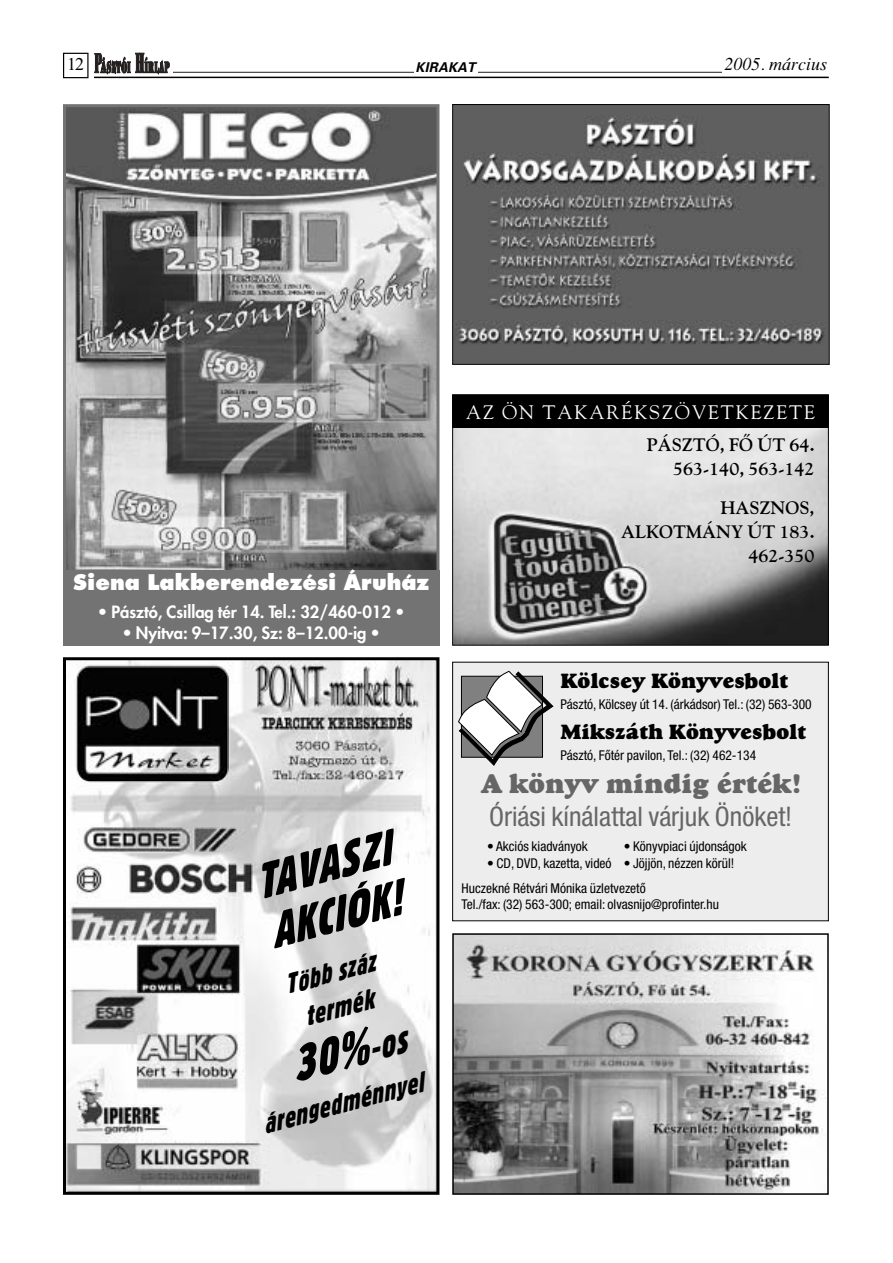
<style>
.page{position:relative;width:893px;height:1263px;background:#fff}
.page>*{position:absolute;margin:0;border:0;box-sizing:border-box;transform-origin:0 0}
.t1{font:italic 48px "Gothic HU Condensed";color:#000}
.t2{font:27px "Helvetica Cond H";color:#666}
.t3{font:italic 27px/36px "Gothic HU Condensed";color:#000;text-align:center}
.t4{font:27px "Goudy H Heavy";color:#666}
.t5{font:21px "Goudy H Heavy";color:#000}
.t6{font:700 21px "Futura H Extra";color:#fff}
.t7{font:19.5px "Goudy H";letter-spacing:.1em;color:#fff}
.t8{font:18px/24px "Goudy H Bold";color:#000;text-align:right}
.t9{font:18px "Times H Italic";color:#000}
.t10{font:18px "Times New Roman";color:#000}
.t11{font:16.5px "Futura H Heavy";color:#fff}
.t12{font:13.5px/25px "Helvetica Cond H";color:#000}
.t13{font:13.5px "Univers H Bold Obl";letter-spacing:.015em;color:#000}
.s1{font-size:36px}
</style>
<div class="page">
<hr style="left:133px;top:72px;width:695px;height:1px;background:#231f1f">
<div style="left:63px;top:53px;width:25px;height:25px;border:1px solid #000"></div>
<div style="left:414px;top:57px;width:63px;height:19px;background:#fff"></div>
<div style="left:722px;top:55px;width:106px;height:22px;background:#fff"></div>
<div style="left:92px;top:51px;width:80px;height:23px;background:#fff"></div>
<svg style="left:94px;top:52px;width:75px;height:27px"></svg>
<hr style="left:94px;top:77px;width:734px;height:1px;background:#000">
<img style="left:455px;top:936px;width:370px;height:256px">
<div style="left:452px;top:933px;width:376px;height:262px;border:2px solid #000"></div>
<div style="left:453px;top:663px;width:375px;height:257px;background:#ededed"></div>
<svg style="left:458px;top:671px;width:95px;height:95px"></svg>
<img style="left:67px;top:661px;width:368px;height:530px">
<div style="left:63px;top:657px;width:376px;height:538px;border:3px solid #000"></div>
<img style="left:78px;top:668px;width:149px;height:113px;border-radius:11px">
<img style="left:454px;top:106px;width:373px;height:257px">
<div style="left:452px;top:104px;width:377px;height:261px;border:1px solid #000"></div>
<img style="left:454px;top:428px;width:372px;height:216px">
<div style="left:452px;top:394px;width:376px;height:252px;border:1px solid #000"></div>
<div style="left:452px;top:395px;width:376px;height:33px;background:#000"></div>
<img style="left:67px;top:108px;width:368px;height:462px">
<div style="left:63px;top:104px;width:376px;height:493px;border:3px solid #737373"></div>
<div style="left:63px;top:570px;width:376px;height:76px;background:#737373"></div>
<h3 class="t10" style="left:67px;top:57px;width:19px">12</h3>
<p class="t13" style="left:415px;top:62px;width:61px">KIRAKAT</p>
<h3 class="t9" style="left:724px;top:58px;width:104px">2005. március</h3>
<h3 class="t6" style="left:73px;top:573px;width:357px">Siena Lakberendezési Áruház</h3>
<p class="t11" style="left:98px;top:604px;width:308px">• Pásztó, Csillag tér 14. Tel.: 32/460-012 •</p>
<p class="t11" style="left:122px;top:625px;width:259px">• Nyitva: 9–17.30, Sz: 8–12.00-ig •</p>
<h1 class="t1" style="left:250px;top:864px;width:139px;rotate:-15deg">TAVASZI</h1>
<h1 class="t1" style="left:265px;top:913px;width:135px;rotate:-15deg">AKCIÓK!</h1>
<h2 class="t3" style="left:280px;top:969px;width:94px;rotate:-15deg">Több száz termék</h2>
<h1 class="t1" style="left:286px;top:1046px;width:118px;rotate:-15deg">30%<span class="s1">-os</span></h1>
<h2 class="t3" style="left:258px;top:1108px;width:166px;rotate:-15deg">árengedménnyel</h2>
<h3 class="t7" style="left:466px;top:405px;width:350px">AZ ÖN TAKARÉKSZÖVETKEZETE</h3>
<h3 class="t8" style="left:646px;top:434px;width:169px">PÁSZTÓ, FÔ ÚT 64.<br>563-140, 563-142</h3>
<h3 class="t8" style="left:621px;top:497px;width:195px">HASZNOS,<br>ALKOTMÁNY ÚT 183.<br>462-350</h3>
<h3 class="t5" style="left:560px;top:673px;width:229px">Kölcsey Könyvesbolt</h3>
<p class="t12" style="left:560px;top:694px;width:253px">Pásztó, Kölcsey út 14. (árkádsor) Tel.: (32) 563-300</p>
<h3 class="t5" style="left:560px;top:724px;width:247px">Mikszáth Könyvesbolt</h3>
<p class="t12" style="left:560px;top:745px;width:197px">Pásztó, Fôtér pavilon, Tel.: (32) 462-134</p>
<h2 class="t4" style="left:481px;top:773px;width:322px">A könyv mindig érték!</h2>
<h2 class="t2" style="left:489px;top:807px;width:305px">Óriási kínálattal várjuk Önöket!</h2>
<p class="t12" style="left:487px;top:835px;width:102px">• Akciós kiadványok</p>
<p class="t12" style="left:623px;top:835px;width:125px">• Könyvpiaci újdonságok</p>
<p class="t12" style="left:461px;top:852px;width:274px;text-indent:26px">• CD, DVD, kazetta, videó • Jöjjön, nézzen körül!<br>Huczekné Rétvári Mónika üzletvezetô</p>
<p class="t12" style="left:461px;top:893px;width:259px">Tel./fax: (32) 563-300; email: olvasnijo@profinter.hu</p>
</div>
